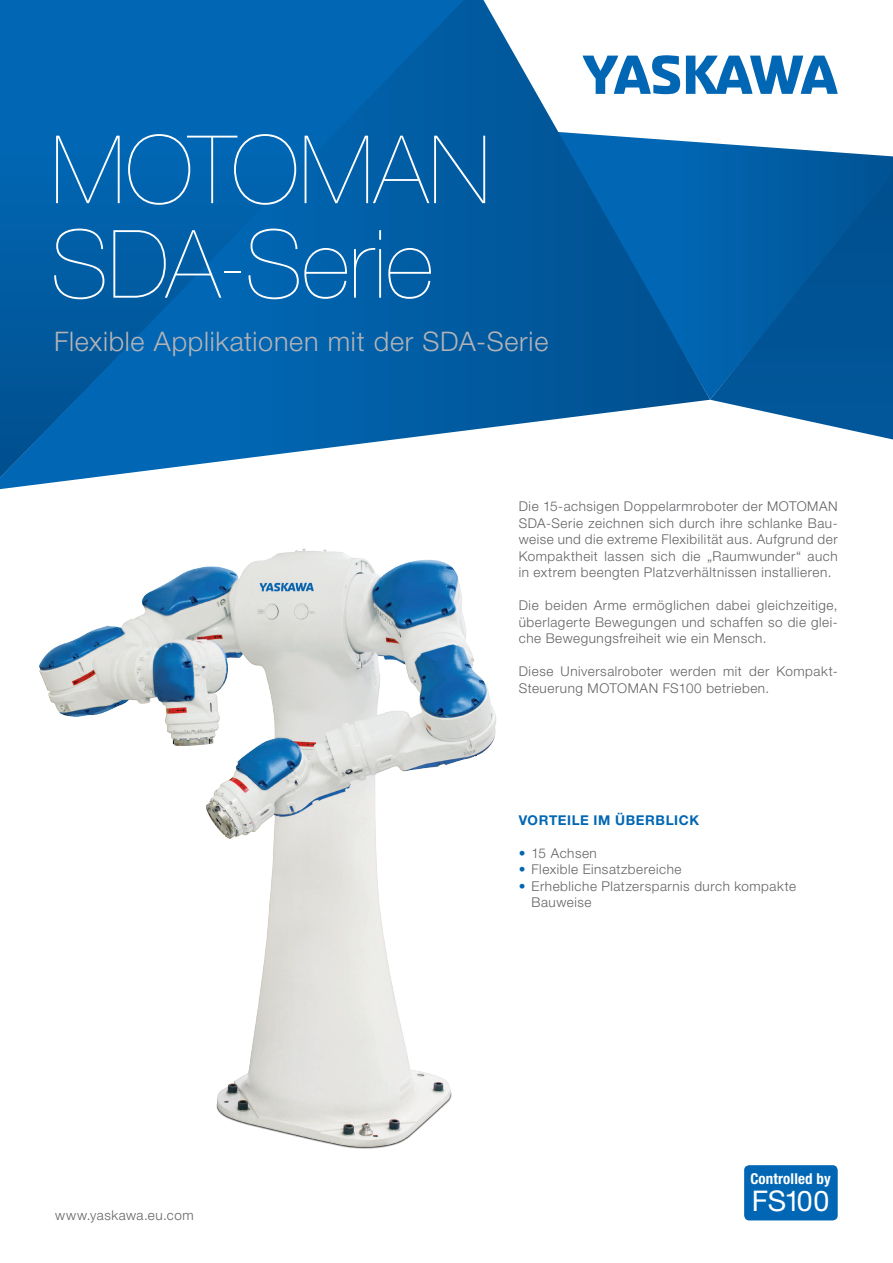
<style>
.page{position:relative;width:893px;height:1263px;background:#fff}
.page>*{position:absolute;margin:0;border:0;box-sizing:border-box;transform-origin:0 0}
.t1{font:200 94.5px "Helvetica Neue LT Pro";letter-spacing:-.005em;color:#fff}
.t2{font:28.5px "Helvetica Neue LT Pro";letter-spacing:-.04em;color:#fff}
.t3{font:300 27px "Helvetica Neue LT Pro";letter-spacing:.025em;color:#b2b3b7}
.t4{font:700 condensed 15px "Helvetica Neue LT Pro";letter-spacing:.01em;color:#fff}
.Flyer_Grundtext{font:300 13.5px/16.5px "Helvetica Neue LT Pro";letter-spacing:.04em;color:#636366;text-align:justify}
.Flyer_Grundtext_mit{font:300 13.5px/16.5px "Helvetica Neue LT Pro";letter-spacing:.04em;color:#636366}
.Flyer_Head_bold_blau{font:700 13.5px "Helvetica Neue LT Pro";letter-spacing:.045em;color:#0166b3}
.s1{color:#0166b3}
</style>
<div class="page">
<svg style="left:712px;top:400px;width:181px;height:39px"></svg>
<svg style="left:710px;top:156px;width:183px;height:244px;background:#00589d"></svg>
<svg style="left:0;top:0;width:710px;height:489px;background:#1a70b1"></svg>
<svg style="left:483px;top:0;width:404px;height:156px"></svg>
<svg style="left:583px;top:55px;width:97px;height:39px"></svg>
<svg style="left:686px;top:56px;width:152px;height:38px"></svg>
<svg style="left:0;top:0;width:1px;height:478px"></svg>
<img style="left:39px;top:548px;width:458px;height:601px">
<div style="left:744px;top:1165px;width:94px;height:55px;background:#0166b3;border-radius:5px"></div>
<p class="t1" style="left:51px;top:115px;width:441px">MOTOMAN</p>
<p class="t1" style="left:51px;top:210px;width:384px">SDA-Serie</p>
<p class="t3" style="left:54px;top:325px;width:496px">Flexible Applikationen mit der SDA-Serie</p>
<p class="Flyer_Grundtext" style="left:519px;top:498px;width:320px">Die 15-achsigen Doppelarmroboter der MOTOMAN SDA-Serie zeichnen sich durch ihre schlanke Bau&shy;weise und die extreme Flexibilität aus. Aufgrund der Kompaktheit lassen sich die „Raumwunder“ auch in extrem beengten Platzverhältnissen installieren.</p>
<p class="Flyer_Grundtext" style="left:519px;top:597px;width:320px">Die beiden Arme ermöglichen dabei gleichzeitige, überlagerte Bewegungen und schaffen so die glei&shy;che Bewegungsfreiheit wie ein Mensch.</p>
<p class="Flyer_Grundtext" style="left:519px;top:663px;width:320px">Diese Universalroboter werden mit der Kompakt-<br>Steuerung MOTOMAN FS100 betrieben.</p>
<p class="Flyer_Grundtext" style="left:55px;top:1207px;width:140px">www.yaskawa.eu.com</p>
<p class="Flyer_Head_bold_blau" style="left:519px;top:812px;width:182px">VORTEILE IM ÜBERBLICK</p>
<p class="Flyer_Grundtext_mit" style="left:519px;top:845px;width:80px"><span class="s1">•</span> 15 Achsen</p>
<p class="Flyer_Grundtext_mit" style="left:519px;top:861px;width:164px"><span class="s1">•</span> Flexible Einsatzbereiche</p>
<p class="Flyer_Grundtext_mit" style="left:531px;top:878px;width:266px;text-indent:-13px"><span class="s1">•</span> Erhebliche Platzersparnis durch kompakte<br>Bauweise</p>
<p class="t4" style="left:750px;top:1170px;width:82px">Controlled by</p>
<h2 class="t2" style="left:752px;top:1184px;width:79px">FS100</h2>
</div>
